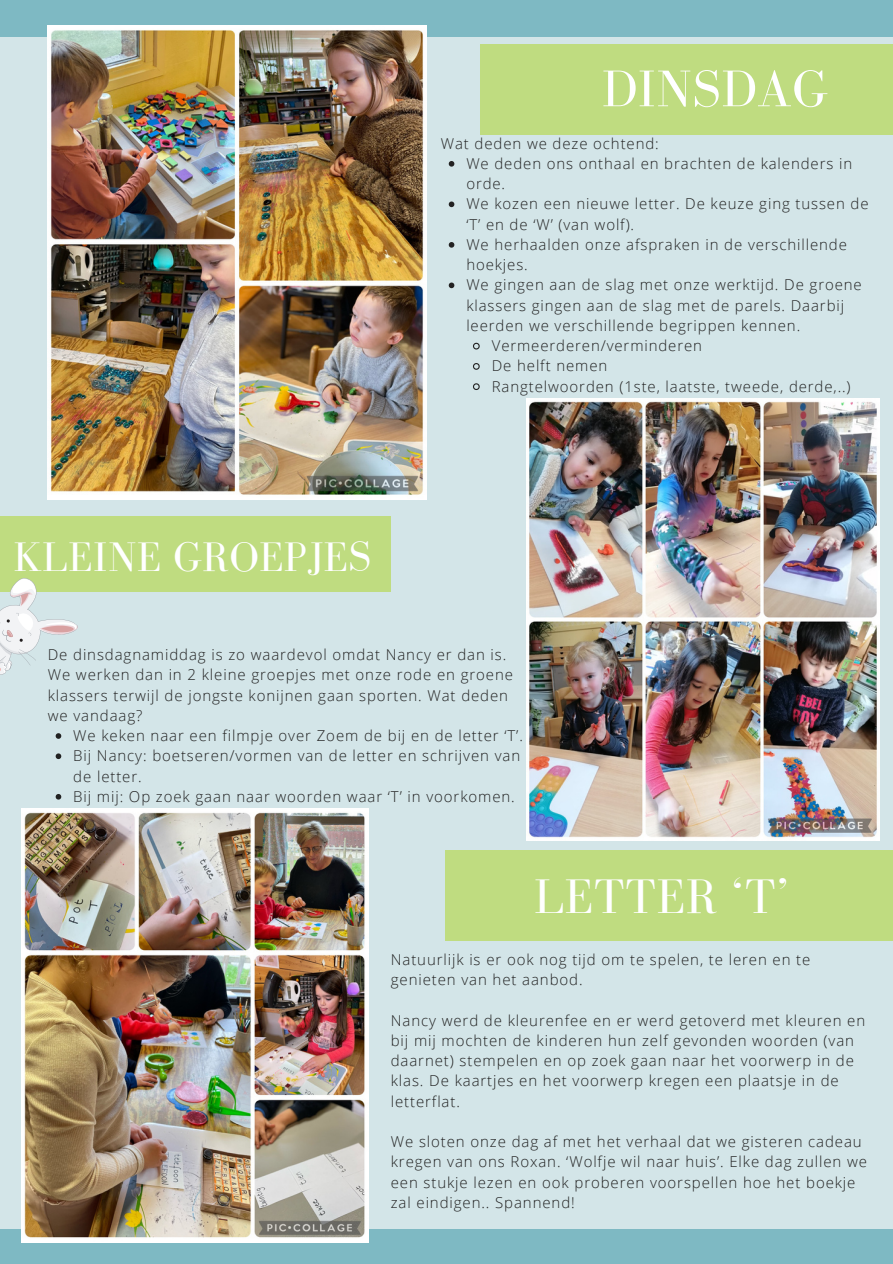
<style>
.page{position:relative;width:893px;height:1264px;background:#fff}
.page>*{position:absolute;margin:0;border:0;box-sizing:border-box;transform-origin:0 0}
.t1{font:52.95px "Bodoni FLF";letter-spacing:.01em;color:#fff}
.t2{font:49.95px "Bodoni FLF";letter-spacing:.01em;color:#fff}
.t3{font:42.45px "Bodoni FLF";letter-spacing:.01em;color:#fff}
.t4{font:300 15px/20.2px "Open Sans";letter-spacing:.06em;color:#222}
</style>
<div class="page">
<div style="left:0;top:13px;width:892px;height:1239px;background:#d3e5e8"></div>
<div style="left:0;top:1228px;width:892px;height:35px;background:#7eb9c3"></div>
<div style="left:0;top:0;width:892px;height:37px;background:#7eb9c3"></div>
<div style="left:480px;top:44px;width:412px;height:90px;background:#bfdc80"></div>
<div style="left:0;top:516px;width:390px;height:76px;background:#bfdc80"></div>
<div style="left:445px;top:850px;width:447px;height:90px;background:#bfdc80"></div>
<svg style="left:0;top:578px;width:78px;height:97px"></svg>
<img style="left:526px;top:398px;width:353px;height:442px">
<img style="left:48px;top:25px;width:378px;height:474px">
<img style="left:21px;top:808px;width:347px;height:434px">
<svg style="left:448px;top:161px;width:6px;height:6px"></svg>
<svg style="left:448px;top:201px;width:6px;height:6px"></svg>
<svg style="left:448px;top:242px;width:6px;height:6px"></svg>
<svg style="left:448px;top:282px;width:6px;height:6px"></svg>
<svg style="left:473px;top:342px;width:7px;height:8px"></svg>
<svg style="left:473px;top:363px;width:7px;height:7px"></svg>
<svg style="left:473px;top:383px;width:7px;height:7px"></svg>
<svg style="left:56px;top:733px;width:5px;height:5px"></svg>
<svg style="left:56px;top:753px;width:5px;height:6px"></svg>
<svg style="left:56px;top:794px;width:5px;height:5px"></svg>
<h1 class="t1" style="left:601px;top:60px;width:227px">DINSDAG</h1>
<p class="t3" style="left:13px;top:533px;width:359px">KLEINE GROEPJES</p>
<p class="t4" style="left:441px;top:133px;width:219px">Wat deden we deze ochtend:</p>
<p class="t4" style="left:466px;top:153px;width:387px">We deden ons onthaal en brachten de kalenders in orde.</p>
<p class="t4" style="left:466px;top:193px;width:404px">We kozen een nieuwe letter. De keuze ging tussen de ‘T’ en de ‘W’ (van wolf).</p>
<p class="t4" style="left:466px;top:234px;width:382px">We herhaalden onze afspraken in de verschillende hoekjes.</p>
<p class="t4" style="left:466px;top:274px;width:397px">We gingen aan de slag met onze werktijd. De groene klassers gingen aan de slag met de parels. Daarbij leerden we verschillende begrippen kennen.</p>
<p class="t4" style="left:492px;top:335px;width:212px">Vermeerderen/verminderen</p>
<p class="t4" style="left:492px;top:355px;width:117px">De helft nemen</p>
<p class="t4" style="left:492px;top:376px;width:360px">Rangtelwoorden (1ste, laatste, tweede, derde,..)</p>
<p class="t4" style="left:48px;top:644px;width:466px">De dinsdagnamiddag is zo waardevol omdat Nancy er dan is.<br>We werken dan in 2 kleine groepjes met onze rode en groene klassers terwijl de jongste konijnen gaan sporten. Wat deden we vandaag?</p>
<p class="t4" style="left:73px;top:725px;width:451px">We keken naar een filmpje over Zoem de bij en de letter ‘T’.</p>
<p class="t4" style="left:73px;top:745px;width:448px">Bij Nancy: boetseren/vormen van de letter en schrijven van de letter.</p>
<p class="t4" style="left:73px;top:786px;width:443px">Bij mij: Op zoek gaan naar woorden waar ‘T’ in voorkomen.</p>
<p class="t2" style="left:534px;top:868px;width:255px">LETTER ‘T’</p>
<p class="t4" style="left:391px;top:948px;width:421px">Natuurlijk is er ook nog tijd om te spelen, te leren en te genieten van het aanbod.</p>
<h2 class="t4" style="left:391px;top:1009px;width:476px">Nancy werd de kleurenfee en er werd getoverd met kleuren en bij mij mochten de kinderen hun zelf gevonden woorden (van daarnet) stempelen en op zoek gaan naar het voorwerp in de klas. De kaartjes en het voorwerp kregen een plaatsje in de letterflat.</h2>
<p class="t4" style="left:391px;top:1131px;width:477px">We sloten onze dag af met het verhaal dat we gisteren cadeau kregen van ons Roxan. ‘Wolfje wil naar huis’. Elke dag zullen we een stukje lezen en ook proberen voorspellen hoe het boekje zal eindigen.. Spannend!</p>
</div>
